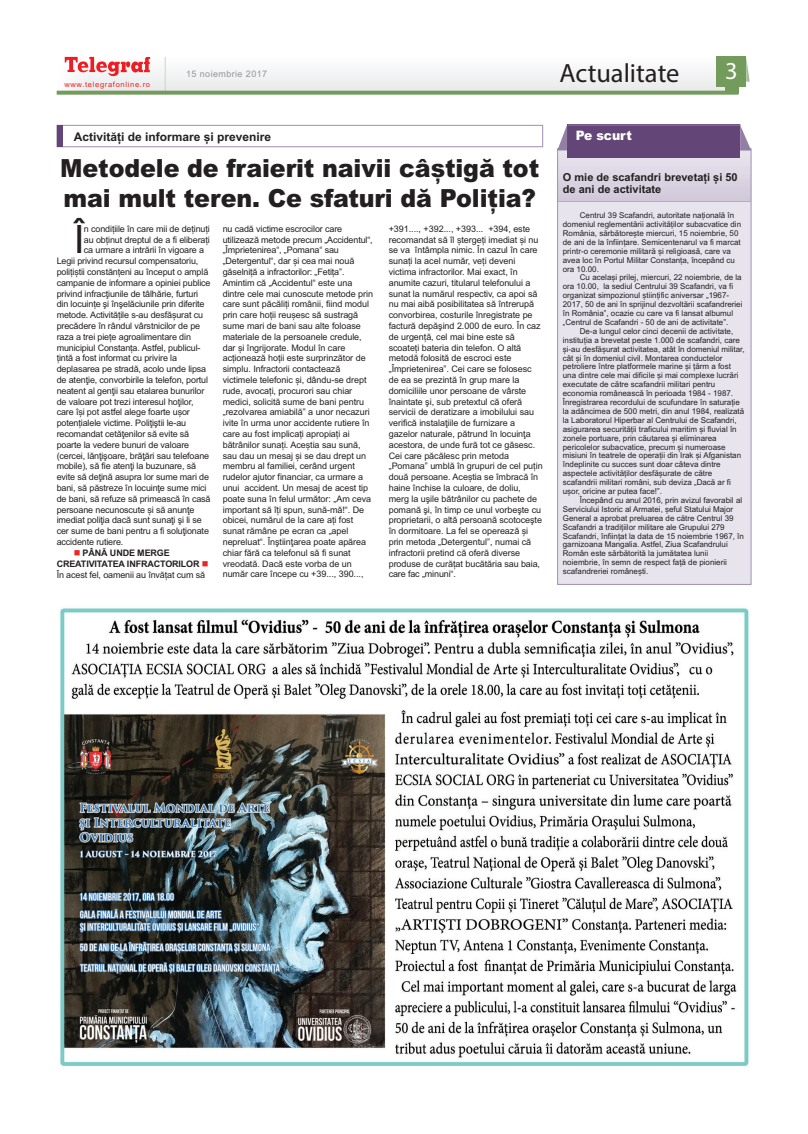
<style>
.page{position:relative;width:808px;height:1134px;background:#fff}
.page>*{position:absolute;margin:0;border:0;box-sizing:border-box;transform-origin:0 0}
.t1{font:39.1px "Arial";color:#231f20}
.t2{font:26.5px "Myriad Pro";color:#231f20}
.t3{font:900 25px/30px "Arial";letter-spacing:-.005em;color:#231f20;scale:.95 1}
.t4{font:24.4px "Myriad Pro";color:#fff}
.t5{font:900 13px "Arial";letter-spacing:-.005em;color:#fff;scale:.95 1}
.t6{font:700 12px "Arial";color:#231f20}
.t7{font:700 11px/12.5px "Arial";color:#231f20}
.t8{font:9px/10.8px "Arial";letter-spacing:-.005em;color:#231f20}
.t9{font:700 9px/10.7px "Arial";letter-spacing:-.015em;color:#231f20}
.t10{font:9px "Arial";letter-spacing:.045em;color:#939598}
.t11{font:8px/8.9px "Arial";color:#231f20}
.t12{font:7.5px "Arial";letter-spacing:.09em;color:#ee2323}
.s1{color:#ee2323}
.s2{font-weight:400}
</style>
<div class="page">
<div style="left:559px;top:150px;width:190px;height:433px;background:#e7e4ed"></div>
<img style="left:559px;top:155px;width:190px;height:46px">
<hr style="left:558px;top:201px;width:193px;height:1px;background:#b6abc5">
<div style="left:557px;top:148px;width:194px;height:437px;border:1px solid #a08fb0"></div>
<div style="left:57px;top:57px;width:671px;height:36px;background:#f2f3f4"></div>
<img style="left:57px;top:57px;width:31px;height:34px">
<hr style="left:165px;top:57px;width:1px;height:37px;background:#c8d8be">
<svg style="left:65px;top:57px;width:85px;height:20px"></svg>
<svg style="left:57px;top:91px;width:681px;height:4px;fill:#739b5c"></svg>
<div style="left:716px;top:57px;width:30px;height:30px;background:#739b5c"></div>
<div style="left:725px;top:87px;width:13px;height:7px;background:#739b5c"></div>
<svg style="left:746px;top:58px;width:4px;height:24px"></svg>
<div style="left:567px;top:125px;width:173px;height:33px;background:#634677"></div>
<svg style="left:557px;top:125px;width:10px;height:25px"></svg>
<svg style="left:740px;top:126px;width:11px;height:25px"></svg>
<hr style="left:568px;top:125px;width:173px;height:1px;background:#927fa4">
<div style="left:57px;top:125px;width:486px;height:22px;border:1px solid #a08fb0"></div>
<div style="left:57px;top:125px;width:5px;height:22px;background:#634677"></div>
<img style="left:60px;top:608px;width:689px;height:458px">
<p class="t12" style="left:64px;top:81px;width:87px">www.telegrafonline.ro</p>
<p class="t10" style="left:186px;top:70px;width:83px">15 noiembrie 2017</p>
<h2 class="t2" style="left:559px;top:57px;width:121px">Actualitate</h2>
<h3 class="t4" style="left:725px;top:56px;width:14px">3</h3>
<h3 class="t6" style="left:74px;top:129px;width:199px">Activități de informare și prevenire</h3>
<h3 class="t5" style="left:576px;top:131px;width:61px">Pe scurt</h3>
<h3 class="t3" style="left:60px;top:155px;width:506px">Metodele de fraierit naivii câștigă tot mai mult teren. Ce sfaturi dă Poliția?</h3>
<h1 class="t1" style="left:74px;top:225px;width:12px">Î</h1>
<p class="t8" style="left:84px;top:224px;width:127px">n condițiile în care mii de deținuți</p>
<p class="t7" style="left:563px;top:171px;width:176px">O mie de scafandri brevetați și 50 de ani de activitate</p>
<p class="t11" style="left:563px;top:212px;width:180px;text-indent:17px">Centrul 39 Scafandri, autoritate națională în domeniul reglementării activităților subacvatice din România, sărbătorește miercuri, 15 noiembrie, 50 de ani de la înființare. Semicentenarul va fi marcat printr-o ceremonie militară și religioasă, care va avea loc în Portul Militar Constanța, începând cu ora 10.00.</p>
<p class="t11" style="left:563px;top:274px;width:181px;text-indent:17px">Cu același prilej, miercuri, 22 noiembrie, de la ora 10.00, la sediul Centrului 39 Scafandri, va fi organizat simpozionul științific aniversar „1967- 2017, 50 de ani în sprijinul dezvoltării scafandreriei în România”, ocazie cu care va fi lansat albumul „Centrul de Scafandri - 50 de ani de activitate”.</p>
<p class="t11" style="left:563px;top:327px;width:183px;text-indent:17px">De-a lungul celor cinci decenii de activitate, instituția a brevetat peste 1.000 de scafandri, care și-au desfășurat activitatea, atât în domeniul militar, cât și în domeniul civil. Montarea conductelor petroliere între platformele marine și țărm a fost una dintre cele mai dificile și mai complexe lucrări executate de către scafandrii militari pentru economia românească în perioada 1984 - 1987.<br>Înregistrarea recordului de scufundare în saturație la adâncimea de 500 metri, din anul 1984, realizată la Laboratorul Hiperbar al Centrului de Scafandri, asigurarea securității traficului maritim și fluvial în zonele portuare, prin căutarea și eliminarea pericolelor subacvatice, precum și numeroase misiuni în teatrele de operații din Irak și Afganistan îndeplinite cu succes sunt doar câteva dintre aspectele activităților desfășurate de către scafandrii militari români, sub deviza „Dacă ar fi ușor, oricine ar putea face!”.</p>
<p class="t11" style="left:563px;top:496px;width:182px;text-indent:17px">Începând cu anul 2016, prin avizul favorabil al Serviciului Istoric al Armatei, șeful Statului Major General a aprobat preluarea de către Centrul 39<br>Scafandri a tradițiilor militare ale Grupului 279<br>Scafandri, înființat la data de 15 noiembrie 1967, în garnizoana Mangalia. Astfel, Ziua Scafandrului Român este sărbătorită la jumătatea lunii noiembrie, în semn de respect față de pionierii scafandreriei românești.</p>
<p class="t8" style="left:223px;top:224px;width:152px">nu cadă victime escrocilor care utilizează metode precum „Accidentul“, „Împrietenirea“, „Pomana“ sau „Detergentul“, dar și cea mai nouă găselniță a infractorilor: „Fetița”.<br>Amintim că „Accidentul“ este una dintre cele mai cunoscute metode prin care sunt păcăliți românii, fiind modul prin care hoții reușesc să sustragă sume mari de bani sau alte foloase materiale de la persoanele credule, dar și îngrijorate. Modul în care acționează hoții este surprinzător de simplu. Infractorii contactează victimele telefonic și, dându-se drept rude, avocați, procurori sau chiar medici, solicită sume de bani pentru „rezolvarea amiabilă” a unor necazuri ivite în urma unor accidente rutiere în care au fost implicați apropiați ai bătrânilor sunați. Aceștia sau sună, sau dau un mesaj și se dau drept un membru al familiei, cerând urgent rudelor ajutor financiar, ca urmare a unui accident. Un mesaj de acest tip poate suna în felul următor: „Am ceva important să îți spun, sună-mă!“. De obicei, numărul de la care ați fost sunat rămâne pe ecran ca „apel nepreluat“. Înştiinţarea poate apărea chiar fără ca telefonul să fi sunat vreodată. Dacă este vorba de un număr care începe cu +39..., 390...,</p>
<p class="t8" style="left:389px;top:224px;width:155px">+391...., +392..., +393... +394, este recomandat să îl ștergeți imediat și nu se va întâmpla nimic. În cazul în care sunați la acel număr, veți deveni victima infractorilor. Mai exact, în anumite cazuri, titularul telefonului a sunat la numărul respectiv, ca apoi să nu mai aibă posibilitatea să întrerupă convorbirea, costurile înregistrate pe factură depăşind 2.000 de euro. În caz de urgență, cel mai bine este să scoateți bateria din telefon. O altă metodă folosită de escroci este „Împrietenirea”. Cei care se folosesc de ea se prezintă în grup mare la domiciliile unor persoane de vârste înaintate şi, sub pretextul că oferă servicii de deratizare a imobilului sau verifică instalaţiile de furnizare a gazelor naturale, pătrund în locuinţa acestora, de unde fură tot ce găsesc.<br>Cei care păcălesc prin metoda „Pomana” umblă în grupuri de cel puțin două persoane. Aceștia se îmbracă în haine închise la culoare, de doliu, merg la uşile bătrânilor cu pachete de pomană şi, în timp ce unul vorbeşte cu proprietarii, o altă persoană scotoceşte în dormitoare. La fel se operează și prin metoda „Detergentul”, numai că infractorii pretind că oferă diverse produse de curățat bucătăria sau baia, care fac „minuni“.</p>
<p class="t8" style="left:84px;top:235px;width:127px">au obținut dreptul de a fi eliberați</p>
<p class="t8" style="left:84px;top:246px;width:122px">ca urmare a intrării în vigoare a</p>
<p class="t8" style="left:57px;top:256px;width:143px">Legii privind recursul compensatoriu,</p>
<p class="t8" style="left:57px;top:267px;width:153px">polițiștii constănțeni au început o amplă</p>
<p class="t8" style="left:57px;top:278px;width:155px">campanie de informare a opiniei publice</p>
<p class="t8" style="left:57px;top:289px;width:143px">privind infracţiunile de tâlhărie, furturi</p>
<p class="t8" style="left:57px;top:300px;width:149px">din locuințe şi înşelăciunile prin diferite</p>
<p class="t8" style="left:57px;top:310px;width:148px">metode. Activitățile s-au desfășurat cu</p>
<p class="t8" style="left:57px;top:321px;width:145px">precădere în rândul vârstnicilor de pe</p>
<p class="t8" style="left:57px;top:332px;width:136px">raza a trei piețe agroalimentare din</p>
<p class="t8" style="left:57px;top:343px;width:145px">municipiul Constanța. Astfel, publicul-</p>
<p class="t8" style="left:57px;top:354px;width:122px">țintă a fost informat cu privire la</p>
<p class="t8" style="left:57px;top:364px;width:151px">deplasarea pe stradă, acolo unde lipsa</p>
<p class="t8" style="left:57px;top:375px;width:153px">de atenţie, convorbirile la telefon, portul</p>
<p class="t8" style="left:57px;top:386px;width:149px">neatent al genţii sau etalarea bunurilor</p>
<p class="t8" style="left:57px;top:397px;width:138px">de valoare pot trezi interesul hoţilor,</p>
<p class="t8" style="left:57px;top:408px;width:135px">care își pot astfel alege foarte ușor</p>
<p class="t8" style="left:57px;top:418px;width:131px">potențialele victime. Poliţiştii le-au</p>
<p class="t8" style="left:57px;top:429px;width:134px">recomandat cetăţenilor să evite să</p>
<p class="t8" style="left:57px;top:440px;width:134px">poarte la vedere bunuri de valoare</p>
<p class="t8" style="left:57px;top:451px;width:154px">(cercei, lănţişoare, brăţări sau telefoane</p>
<p class="t8" style="left:57px;top:462px;width:141px">mobile), să fie atenţi la buzunare, să</p>
<p class="t8" style="left:57px;top:472px;width:154px">evite să deţină asupra lor sume mari de</p>
<p class="t8" style="left:57px;top:483px;width:151px">bani, să păstreze în locuinţe sume mici</p>
<p class="t8" style="left:57px;top:494px;width:155px">de bani, să refuze să primească în casă</p>
<p class="t8" style="left:57px;top:505px;width:139px">persoane necunoscute și să anunţe</p>
<p class="t8" style="left:57px;top:516px;width:147px">imediat poliţia dacă sunt sunaţi şi li se</p>
<p class="t8" style="left:57px;top:526px;width:154px">cer sume de bani pentru a fi soluţionate</p>
<p class="t8" style="left:57px;top:537px;width:68px">accidente rutiere.</p>
<p class="t9" style="left:57px;top:548px;width:153px;text-indent:17px"><span class="s1">■</span> PÂNĂ UNDE MERGE<br>CREATIVITATEA INFRACTORILOR <span class="s1">■<br></span><span class="s2">În acest fel, oamenii au învățat cum să</span></p>
</div>
